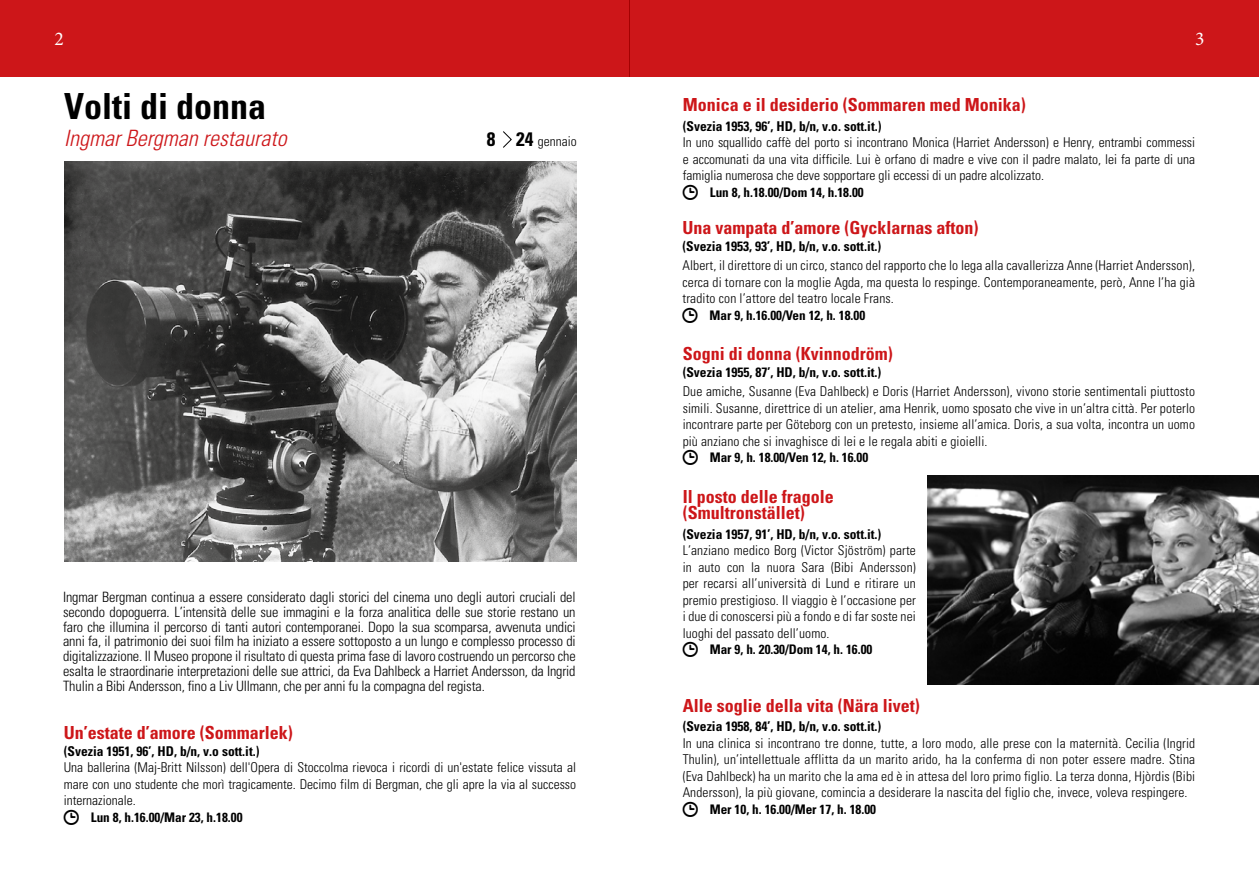
<style>
.page{position:relative;width:1259px;height:893px;background:#fff}
.page>*{position:absolute;margin:0;border:0;box-sizing:border-box;transform-origin:0 0}
.t1{font:700 condensed 36px "Univers";color:#000}
.t2{font:italic 300 condensed 22.5px "Univers";color:#cd1619}
.t3{font:19.5px "Minion Pro";color:#fff}
.t4{font:700 condensed 18px/16.5px "Univers";color:#cd1619}
.t5{font:300 condensed 14.25px/14.7px "Univers";letter-spacing:-.01em;color:#000;text-align:justify}
.t6{font:300 condensed 13.5px/16.5px "Univers";letter-spacing:.01em;color:#000;text-align:justify}
.t7{font:700 condensed 13.5px "Univers";color:#000}
.t8{font:700 condensed 13.2px "Univers";color:#000}
.s1{font-weight:700;font-size:19.5px}
</style>
<div class="page">
<div style="left:629px;top:0;width:630px;height:77px;background:#cd1619"></div>
<div style="left:0;top:0;width:629px;height:77px;background:#cd1619"></div>
<svg style="left:503px;top:131px;width:9px;height:17px"></svg>
<img style="left:64px;top:162px;width:513px;height:399px">
<img style="left:927px;top:475px;width:332px;height:210px">
<h3 class="t3" style="left:54px;top:26px;width:11px">2</h3>
<h3 class="t3" style="left:1195px;top:26px;width:11px">3</h3>
<h1 class="t1" style="left:64px;top:84px;width:204px">Volti di donna</h1>
<h2 class="t2" style="left:64px;top:124px;width:224px">Ingmar Bergman restaurato</h2>
<p class="t6" style="left:487px;top:133px;width:91px"><span class="s1">8 24</span> gennaio</p>
<p class="t5" style="left:63px;top:590px;width:514px">Ingmar Bergman continua a essere considerato dagli storici del cinema uno degli autori cruciali del secondo dopoguerra. L’intensità delle sue immagini e la forza analitica delle sue storie restano un faro che illumina il percorso di tanti autori contemporanei. Dopo la sua scomparsa, avvenuta undici anni fa, il patrimonio dei suoi film ha iniziato a essere sottoposto a un lungo e complesso processo di digitalizzazione. Il Museo propone il risultato di questa prima fase di lavoro costruendo un percorso che esalta le straordinarie interpretazioni delle sue attrici, da Eva Dahlbeck a Harriet Andersson, da Ingrid Thulin a Bibi Andersson, fino a Liv Ullmann, che per anni fu la compagna del regista.</p>
<h3 class="t4" style="left:64px;top:724px;width:230px">Un’estate d’amore (Sommarlek)</h3>
<p class="t7" style="left:64px;top:742px;width:197px">(Svezia 1951, 96’, HD, b/n, v.o sott.it.)</p>
<p class="t6" style="left:64px;top:759px;width:514px">Una ballerina (Maj-Britt Nilsson) dell'Opera di Stoccolma rievoca i ricordi di un'estate felice vissuta al mare con uno studente che morì tragicamente. Decimo film di Bergman, che gli apre la via al successo internazionale.</p>
<p class="t8" style="left:91px;top:809px;width:153px">Lun 8, h.16.00/Mar 23, h.18.00</p>
<h3 class="t4" style="left:683px;top:96px;width:344px">Monica e il desiderio (Sommaren med Monika)</h3>
<p class="t7" style="left:683px;top:118px;width:200px">(Svezia 1953, 96’, HD, b/n, v.o. sott.it.)</p>
<p class="t6" style="left:683px;top:134px;width:514px">In uno squallido caffè del porto si incontrano Monica (Harriet Andersson) e Henry, entrambi commessi e accomunati da una vita difficile. Lui è orfano di madre e vive con il padre malato, lei fa parte di una famiglia numerosa che deve sopportare gli eccessi di un padre alcolizzato.</p>
<p class="t8" style="left:710px;top:184px;width:155px">Lun 8, h.18.00/Dom 14, h.18.00</p>
<h3 class="t4" style="left:682px;top:220px;width:297px">Una vampata d’amore (Gycklarnas afton)</h3>
<p class="t7" style="left:682px;top:238px;width:200px">(Svezia 1953, 93’, HD, b/n, v.o. sott.it.)</p>
<p class="t6" style="left:682px;top:257px;width:514px">Albert, il direttore di un circo, stanco del rapporto che lo lega alla cavallerizza Anne (Harriet Andersson), cerca di tornare con la moglie Agda, ma questa lo respinge. Contemporaneamente, però, Anne l’ha già tradito con l’attore del teatro locale Frans.</p>
<p class="t8" style="left:709px;top:307px;width:157px">Mar 9, h.16.00/Ven 12, h. 18.00</p>
<h3 class="t4" style="left:682px;top:345px;width:212px">Sogni di donna (Kvinnodröm)</h3>
<p class="t7" style="left:682px;top:364px;width:200px">(Svezia 1955, 87’, HD, b/n, v.o. sott.it.)</p>
<p class="t6" style="left:682px;top:383px;width:514px">Due amiche, Susanne (Eva Dahlbeck) e Doris (Harriet Andersson), vivono storie sentimentali piuttosto simili. Susanne, direttrice di un atelier, ama Henrik, uomo sposato che vive in un’altra città. Per poterlo incontrare parte per Göteborg con un pretesto, insieme all’amica. Doris, a sua volta, incontra un uomo più anziano che si invaghisce di lei e le regala abiti e gioielli.</p>
<p class="t8" style="left:709px;top:449px;width:160px">Mar 9, h. 18.00/Ven 12, h. 16.00</p>
<h3 class="t4" style="left:682px;top:488px;width:153px">Il posto delle fragole (Smultronstället)</h3>
<p class="t7" style="left:682px;top:526px;width:200px">(Svezia 1957, 91’, HD, b/n, v.o. sott.it.)</p>
<p class="t6" style="left:682px;top:542px;width:235px">L’anziano medico Borg (Victor Sjöström) parte in auto con la nuora Sara (Bibi Andersson) per recarsi all’università di Lund e ritirare un premio prestigioso. Il viaggio è l’occasione per i due di conoscersi più a fondo e di far soste nei luoghi del passato dell’uomo.</p>
<p class="t8" style="left:709px;top:641px;width:164px">Mar 9, h. 20.30/Dom 14, h. 16.00</p>
<h3 class="t4" style="left:682px;top:697px;width:239px">Alle soglie della vita (Nära livet)</h3>
<p class="t7" style="left:682px;top:718px;width:200px">(Svezia 1958, 84’, HD, b/n, v.o. sott.it.)</p>
<p class="t6" style="left:682px;top:735px;width:514px">In una clinica si incontrano tre donne, tutte, a loro modo, alle prese con la maternità. Cecilia (Ingrid Thulin), un’intellettuale afflitta da un marito arido, ha la conferma di non poter essere madre. Stina (Eva Dahlbeck) ha un marito che la ama ed è in attesa del loro primo figlio. La terza donna, Hjòrdis (Bibi Andersson), la più giovane, comincia a desiderare la nascita del figlio che, invece, voleva respingere.</p>
<p class="t8" style="left:709px;top:801px;width:168px">Mer 10, h. 16.00/Mer 17, h. 18.00</p>
</div>
